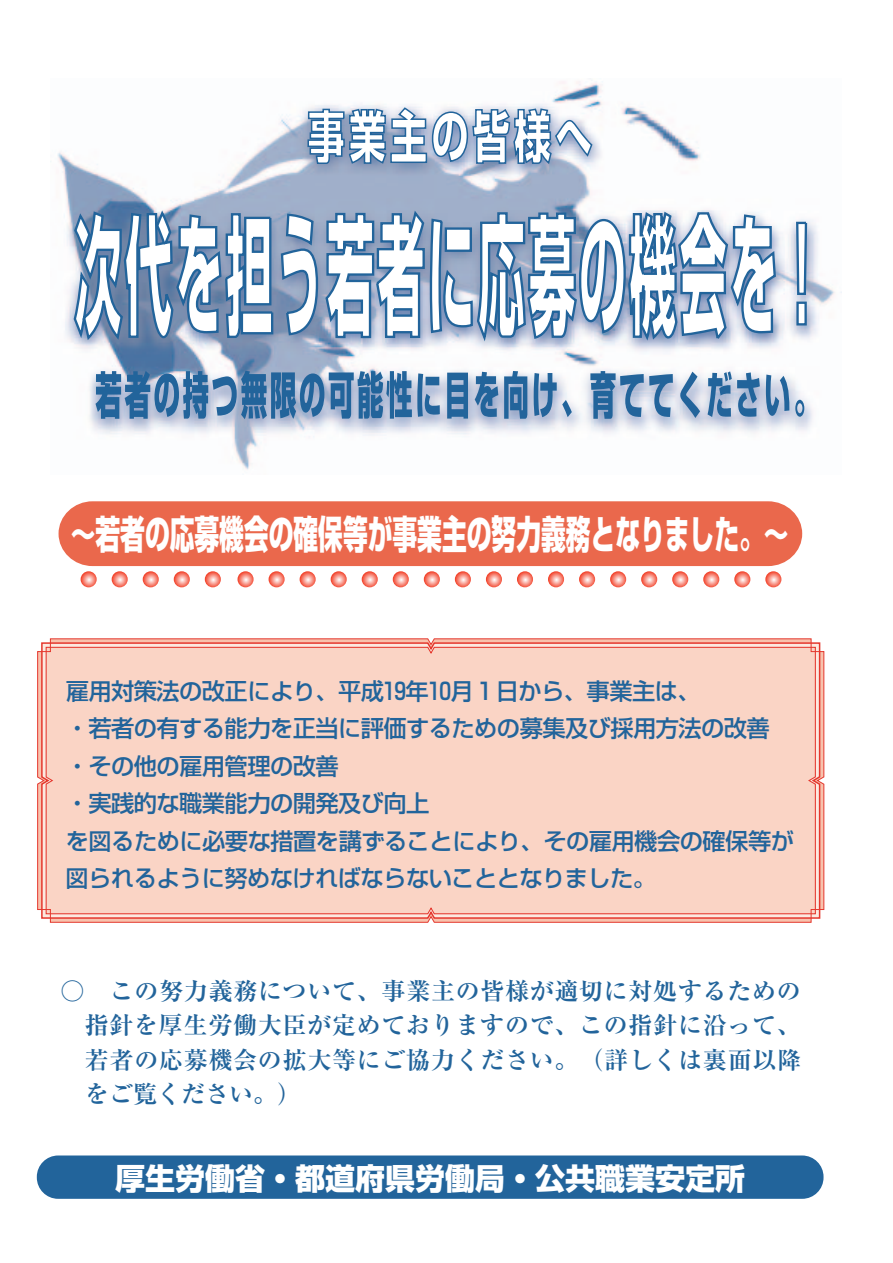
<style>
.page{position:relative;width:893px;height:1263px;background:#fff}
.page>*{position:absolute;margin:0;border:0;box-sizing:border-box;transform-origin:0 0}
.t1{font:800 39px "Shin Go Pro";color:#fff;scale:.64 1}
.t2{font:800 30px "Shin Go Pro";color:#fff}
.t3{font:700 24px/34.5px "Ryumin Pro";letter-spacing:.03em;color:#22649b;text-align:justify}
.t4{font:500 23.25px/37.5px "Shin Go Pro";letter-spacing:-.025em;color:#22649b}
</style>
<div class="page">
<svg style="left:37px;top:638px;width:788px;height:285px;background:#f9cec0"></svg>
<div style="left:59px;top:501px;width:743px;height:65px;background:#ea684c"></div>
<svg style="left:81px;top:571px;width:16px;height:16px"></svg>
<svg style="left:112px;top:571px;width:16px;height:16px"></svg>
<svg style="left:143px;top:571px;width:16px;height:16px"></svg>
<svg style="left:174px;top:571px;width:16px;height:16px"></svg>
<svg style="left:205px;top:571px;width:16px;height:16px"></svg>
<svg style="left:237px;top:571px;width:17px;height:16px"></svg>
<svg style="left:269px;top:571px;width:16px;height:16px"></svg>
<svg style="left:300px;top:571px;width:16px;height:16px"></svg>
<svg style="left:331px;top:571px;width:16px;height:16px"></svg>
<svg style="left:362px;top:571px;width:16px;height:16px"></svg>
<svg style="left:393px;top:571px;width:16px;height:16px"></svg>
<svg style="left:424px;top:571px;width:16px;height:16px"></svg>
<svg style="left:455px;top:571px;width:16px;height:16px"></svg>
<svg style="left:486px;top:571px;width:16px;height:16px"></svg>
<svg style="left:517px;top:571px;width:16px;height:16px"></svg>
<svg style="left:548px;top:571px;width:16px;height:16px"></svg>
<svg style="left:579px;top:571px;width:16px;height:16px"></svg>
<svg style="left:610px;top:571px;width:16px;height:16px"></svg>
<svg style="left:641px;top:571px;width:16px;height:16px"></svg>
<svg style="left:672px;top:571px;width:16px;height:16px"></svg>
<svg style="left:703px;top:571px;width:16px;height:16px"></svg>
<svg style="left:734px;top:571px;width:16px;height:16px"></svg>
<svg style="left:765px;top:571px;width:16px;height:16px"></svg>
<div style="left:37px;top:1155px;width:786px;height:44px;background:#22649b;border-radius:21px"></div>
<img style="left:50px;top:80px;width:791px;height:390px">
<svg style="left:307px;top:106px;width:286px;height:59px"></svg>
<svg style="left:72px;top:208px;width:202px;height:134px"></svg>
<svg style="left:280px;top:208px;width:497px;height:137px"></svg>
<svg style="left:795px;top:221px;width:13px;height:106px"></svg>
<svg style="left:96px;top:371px;width:344px;height:48px;background:#6890b7"></svg>
<svg style="left:447px;top:373px;width:21px;height:46px"></svg>
<svg style="left:475px;top:372px;width:23px;height:45px"></svg>
<svg style="left:504px;top:371px;width:23px;height:48px"></svg>
<svg style="left:534px;top:373px;width:38px;height:44px"></svg>
<svg style="left:590px;top:371px;width:83px;height:48px;background:#83a3c4"></svg>
<svg style="left:680px;top:372px;width:20px;height:46px"></svg>
<svg style="left:708px;top:371px;width:52px;height:46px;background:#80a1c3"></svg>
<svg style="left:766px;top:375px;width:23px;height:41px"></svg>
<svg style="left:795px;top:400px;width:9px;height:17px"></svg>
<h1 class="t1" style="left:71px;top:503px;width:1123px">～若者の応募機会の確保等が事業主の努力義務となりました。～</h1>
<p class="t4" style="left:66px;top:669px;width:730px">雇用対策法の改正により、平成19年10月１日から、事業主は、<br>・若者の有する能力を正当に評価するための募集及び採用方法の改善・その他の雇用管理の改善<br>・実践的な職業能力の開発及び向上<br>を図るために必要な措置を講ずることにより、その雇用機会の確保等が図られるように努めなければならないこととなりました。</p>
<p class="t3" style="left:85px;top:972px;width:718px;text-indent:-24px">○ この努力義務について、事業主の皆様が適切に対処するための指針を厚生労働大臣が定めておりますので、この指針に沿って、若者の応募機会の拡大等にご協力ください。（詳しくは裏面以降をご覧ください。）</p>
<p class="t2" style="left:115px;top:1154px;width:631px">厚生労働省・都道府県労働局・公共職業安定所</p>
</div>
